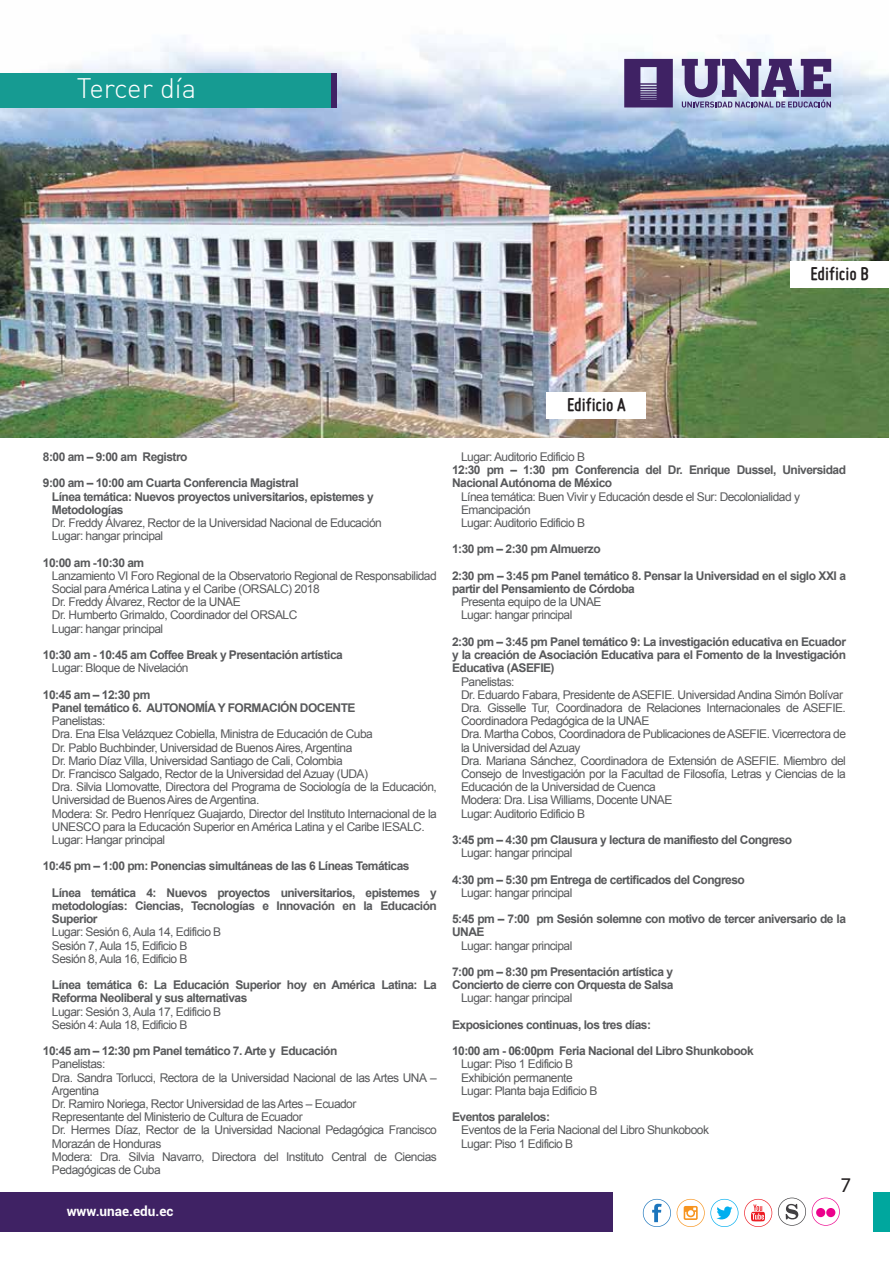
<style>
.page{position:relative;width:890px;height:1263px;background:#fff}
.page>*{position:absolute;margin:0;border:0;box-sizing:border-box;transform-origin:0 0}
.t1{font:300 27.6px "DIN";color:#fff}
.t2{font:21px "Myriad Pro";color:#231f20}
.t3{font:700 19.8px "Miso";color:#231f20}
.t4{font:700 13.5px "Roboto";color:#fff}
.t5{font:12px/13.2px "Arial";letter-spacing:-.045em;color:#58595b}
.t6{font:700 12px/13.2px "Arial";letter-spacing:-.045em;color:#58595b}
</style>
<div class="page">
<img style="left:0;top:35px;width:888px;height:403px">
<div style="left:330px;top:73px;width:7px;height:34px;background:#3f2264"></div>
<div style="left:0;top:73px;width:330px;height:34px;background:#169b92"></div>
<div style="left:790px;top:261px;width:99px;height:26px;background:#fff"></div>
<div style="left:546px;top:392px;width:100px;height:26px;background:#fff"></div>
<div style="left:0;top:1191px;width:612px;height:40px;background:#3f2264"></div>
<div style="left:873px;top:1191px;width:17px;height:40px;background:#00a79e"></div>
<svg style="left:812px;top:1197px;width:28px;height:28px"></svg>
<div style="left:816px;top:1208px;width:9px;height:9px;background:#ec008c;border-radius:50%"></div>
<div style="left:826px;top:1208px;width:9px;height:9px;background:#ec008c;border-radius:50%"></div>
<svg style="left:744px;top:1199px;width:28px;height:28px"></svg>
<svg style="left:643px;top:1199px;width:95px;height:28px"></svg>
<svg style="left:778px;top:1197px;width:28px;height:28px"></svg>
<svg style="left:682px;top:59px;width:149px;height:49px;background:#8278a4"></svg>
<svg style="left:624px;top:59px;width:49px;height:48px;background:#59427b"></svg>
<h1 class="t1" style="left:77px;top:71px;width:121px">Tercer día</h1>
<h3 class="t3" style="left:810px;top:262px;width:60px">Edificio B</h3>
<h3 class="t3" style="left:567px;top:393px;width:60px">Edificio A</h3>
<p class="t6" style="left:43px;top:444px;width:257px;line-height:26.4px">8:00 am – 9:00 am Registro<br>9:00 am – 10:00 am Cuarta Conferencia Magistral</p>
<p class="t6" style="left:52px;top:490px;width:323px">Línea temática: Nuevos proyectos universitarios, epistemes y<br>Metodologías</p>
<p class="t5" style="left:52px;top:516px;width:331px">Dr. Freddy Álvarez, Rector de la Universidad Nacional de Educación<br>Lugar: hangar principal</p>
<p class="t6" style="left:43px;top:556px;width:103px">10:00 am -10:30 am</p>
<p class="t5" style="left:52px;top:569px;width:386px">Lanzamiento VI Foro Regional de la Observatorio Regional de Responsabilidad Social para América Latina y el Caribe (ORSALC) 2018<br>Dr. Freddy Álvarez, Rector de la UNAE<br>Dr. Humberto Grimaldo, Coordinador del ORSALC<br>Lugar: hangar principal</p>
<p class="t6" style="left:43px;top:648px;width:301px">10:30 am - 10:45 am Coffee Break y Presentación artística</p>
<p class="t5" style="left:52px;top:661px;width:138px">Lugar: Bloque de Nivelación</p>
<p class="t6" style="left:52px;top:688px;width:305px;text-indent:-9px">10:45 am – 12:30 pm<br>Panel temático 6. AUTONOMÍA Y FORMACIÓN DOCENTE</p>
<p class="t5" style="left:52px;top:714px;width:386px">Panelistas:<br>Dra. Ena Elsa Velázquez Cobiella, Ministra de Educación de Cuba<br>Dr. Pablo Buchbinder, Universidad de Buenos Aires, Argentina<br>Dr. Mario Díaz Villa, Universidad Santiago de Cali, Colombia<br>Dr. Francisco Salgado, Rector de la Universidad del Azuay (UDA)<br>Dra. Silvia Llomovatte, Directora del Programa de Sociología de la Educación, Universidad de Buenos Aires de Argentina.<br>Modera: Sr. Pedro Henríquez Guajardo, Director del Instituto Internacional de la UNESCO para la Educación Superior en América Latina y el Caribe IESALC.<br>Lugar: Hangar principal</p>
<p class="t6" style="left:43px;top:860px;width:368px">10:45 pm – 1:00 pm: Ponencias simultáneas de las 6 Líneas Temáticas</p>
<p class="t6" style="left:52px;top:886px;width:386px;text-align:justify">Línea temática 4: Nuevos proyectos universitarios, epistemes y metodologías: Ciencias, Tecnologías e Innovación en la Educación Superior</p>
<p class="t5" style="left:52px;top:925px;width:171px">Lugar: Sesión 6, Aula 14, Edificio B<br>Sesión 7, Aula 15, Edificio B<br>Sesión 8, Aula 16, Edificio B</p>
<p class="t6" style="left:52px;top:978px;width:386px">Línea temática 6: La Educación Superior hoy en América Latina: La<br>Reforma Neoliberal y sus alternativas</p>
<p class="t5" style="left:52px;top:1005px;width:171px">Lugar: Sesión 3, Aula 17, Edificio B<br>Sesión 4: Aula 18, Edificio B</p>
<p class="t6" style="left:43px;top:1044px;width:296px">10:45 am – 12:30 pm Panel temático 7. Arte y Educación</p>
<p class="t5" style="left:52px;top:1057px;width:386px">Panelistas:<br>Dra. Sandra Torlucci, Rectora de la Universidad Nacional de las Artes UNA – Argentina<br>Dr. Ramiro Noriega, Rector Universidad de las Artes – Ecuador<br>Representante del Ministerio de Cultura de Ecuador<br>Dr. Hermes Díaz, Rector de la Universidad Nacional Pedagógica Francisco Morazán de Honduras<br>Modera: Dra. Silvia Navarro, Directora del Instituto Central de Ciencias Pedagógicas de Cuba</p>
<p class="t4" style="left:67px;top:1201px;width:108px">www.unae.edu.ec</p>
<p class="t5" style="left:461px;top:450px;width:125px">Lugar: Auditorio Edificio B</p>
<p class="t6" style="left:452px;top:464px;width:395px">12:30 pm – 1:30 pm Conferencia del Dr. Enrique Dussel, Universidad<br>Nacional Autónoma de México</p>
<p class="t5" style="left:461px;top:490px;width:340px">Línea temática: Buen Vivir y Educación desde el Sur: Decolonialidad y<br>Emancipación<br>Lugar: Auditorio Edificio B</p>
<p class="t6" style="left:452px;top:536px;width:395px;line-height:26.4px">1:30 pm – 2:30 pm Almuerzo<br>2:30 pm – 3:45 pm Panel temático 8. Pensar la Universidad en el siglo XXI a</p>
<p class="t6" style="left:452px;top:582px;width:184px">partir del Pensamiento de Córdoba</p>
<p class="t5" style="left:461px;top:595px;width:142px">Presenta equipo de la UNAE<br>Lugar: hangar principal</p>
<p class="t6" style="left:452px;top:635px;width:395px;text-align:justify">2:30 pm – 3:45 pm Panel temático 9: La investigación educativa en Ecuador y la creación de Asociación Educativa para el Fomento de la Investigación Educativa (ASEFIE)</p>
<p class="t5" style="left:461px;top:675px;width:386px">Panelistas:<br>Dr. Eduardo Fabara, Presidente de ASEFIE. Universidad Andina Simón Bolívar Dra. Gisselle Tur, Coordinadora de Relaciones Internacionales de ASEFIE.<br>Coordinadora Pedagógica de la UNAE<br>Dra. Martha Cobos, Coordinadora de Publicaciones de ASEFIE. Vicerrectora de la Universidad del Azuay<br>Dra. Mariana Sánchez, Coordinadora de Extensión de ASEFIE. Miembro del Consejo de Investigación por la Facultad de Filosofía, Letras y Ciencias de la Educación de la Universidad de Cuenca<br>Modera: Dra. Lisa Williams, Docente UNAE<br>Lugar: Auditorio Edificio B</p>
<p class="t6" style="left:452px;top:833px;width:342px">3:45 pm – 4:30 pm Clausura y lectura de manifiesto del Congreso</p>
<p class="t5" style="left:461px;top:846px;width:113px">Lugar: hangar principal</p>
<p class="t6" style="left:452px;top:873px;width:294px">4:30 pm – 5:30 pm Entrega de certificados del Congreso</p>
<p class="t5" style="left:461px;top:886px;width:113px">Lugar: hangar principal</p>
<p class="t6" style="left:452px;top:912px;width:395px">5:45 pm – 7:00 pm Sesión solemne con motivo de tercer aniversario de la<br>UNAE</p>
<p class="t5" style="left:461px;top:939px;width:113px">Lugar: hangar principal</p>
<p class="t6" style="left:452px;top:965px;width:223px">7:00 pm – 8:30 pm Presentación artística y<br>Concierto de cierre con Orquesta de Salsa</p>
<p class="t5" style="left:461px;top:991px;width:113px">Lugar: hangar principal</p>
<p class="t6" style="left:452px;top:1018px;width:200px">Exposiciones continuas, los tres días:</p>
<p class="t6" style="left:452px;top:1044px;width:303px">10:00 am - 06:00pm Feria Nacional del Libro Shunkobook</p>
<p class="t5" style="left:461px;top:1057px;width:138px">Lugar: Piso 1 Edificio B<br>Exhibición permanente<br>Lugar: Planta baja Edificio B</p>
<p class="t6" style="left:452px;top:1110px;width:99px">Eventos paralelos:</p>
<p class="t5" style="left:461px;top:1123px;width:250px">Eventos de la Feria Nacional del Libro Shunkobook<br>Lugar: Piso 1 Edificio B</p>
<h2 class="t2" style="left:840px;top:1171px;width:12px">7</h2>
</div>
